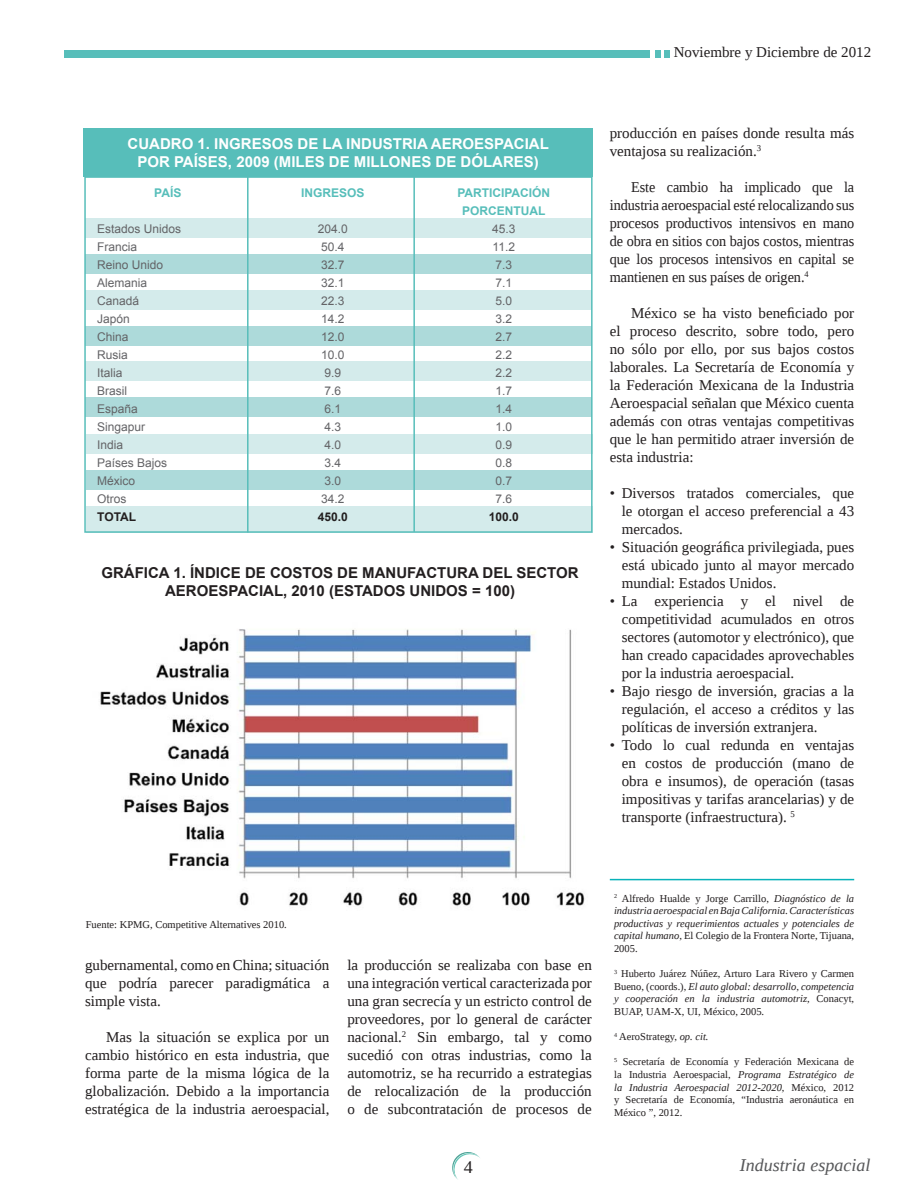
<style>
.page{position:relative;width:918px;height:1188px;background:#fff}
.page>*{position:absolute;margin:0;border:0;box-sizing:border-box;transform-origin:0 0}
.Nombre_Seccion{font:italic 18px "Liberation Serif";color:#57585a}
.Texto_normal{font:15px/18px "Liberation Serif";color:#231f20;text-align:justify}
.Bala{font:15px/18px "Liberation Serif";color:#231f20;text-align:justify}
.Texto_normal-2{font:15px/18px "Liberation Serif";color:#231f20;text-align:justify;scale:.95 1}
.Titulo_cuadro{font:700 15px "Arial";color:#fff}
.Titulo_grafica{font:700 15px "Arial";color:#231f20}
.Texto_normal-3{font:12px "Arial";color:#636366}
.Texto_normal-4{font:700 12px "Arial";color:#57beba}
.Texto_normal-5{font:700 12px "Arial";color:#231f20}
.cita_sin_linea{font:10.5px/12.6px "Liberation Serif";color:#231f20;text-align:justify}
.Citas{font:italic 10.5px/12.6px "Liberation Serif";color:#231f20;text-align:justify}
.Pie_de_foto{font:10.5px "Liberation Serif";color:#231f20}
.s1{font-style:normal}
.s2{font-style:italic}
</style>
<div class="page">
<svg style="left:655px;top:50px;width:15px;height:7px"></svg>
<div style="left:64px;top:50px;width:586px;height:7px;background:#57beba"></div>
<svg style="left:452px;top:1152px;width:28px;height:28px"></svg>
<div style="left:86px;top:506px;width:507px;height:27px;background:#d4ebeb"></div>
<div style="left:86px;top:470px;width:507px;height:20px;background:#addada"></div>
<div style="left:86px;top:434px;width:507px;height:19px;background:#d4ebeb"></div>
<div style="left:85px;top:397px;width:507px;height:19px;background:#addada"></div>
<div style="left:85px;top:361px;width:507px;height:19px;background:#d4ebeb"></div>
<div style="left:85px;top:327px;width:507px;height:19px;background:#addada"></div>
<div style="left:85px;top:291px;width:507px;height:19px;background:#d4ebeb"></div>
<div style="left:85px;top:254px;width:507px;height:19px;background:#addada"></div>
<div style="left:85px;top:218px;width:507px;height:19px;background:#d4ebeb"></div>
<div style="left:84px;top:176px;width:509px;height:357px;border:2px solid #57beba"></div>
<div style="left:84px;top:128px;width:509px;height:49px;background:#57beba"></div>
<hr style="left:413px;top:171px;width:2px;height:361px;background:#57beba">
<hr style="left:247px;top:174px;width:2px;height:359px;background:#57beba">
<img style="left:100px;top:629px;width:485px;height:277px">
<hr style="left:610px;top:879px;width:244px;height:1px;background:#07b2b9">
<p class="Titulo_cuadro" style="left:128px;top:135px;width:423px">CUADRO 1. INGRESOS DE LA INDUSTRIA AEROESPACIAL</p>
<p class="Titulo_cuadro" style="left:137px;top:153px;width:163px">POR PAÍSES, 2009 (MILESDE</p>
<p class="Titulo_cuadro" style="left:354px;top:153px;width:23px">MILLONESDEDÓLARES</p>
<p class="Titulo_cuadro" style="left:534px;top:153px;width:6px">)</p>
<p class="Texto_normal-4" style="left:154px;top:186px;width:29px">PAÍS</p>
<p class="Texto_normal-4" style="left:301px;top:186px;width:65px">INGRESOS</p>
<p class="Texto_normal-4" style="left:457px;top:186px;width:94px">PARTICIPACIÓN</p>
<p class="Texto_normal-4" style="left:462px;top:204px;width:85px">PORCENTUAL</p>
<p class="Texto_normal-3" style="left:97px;top:222px;width:86px">Estados Unidos</p>
<p class="Texto_normal-3" style="left:318px;top:222px;width:32px">204.0</p>
<p class="Texto_normal-3" style="left:492px;top:222px;width:25px">45.3</p>
<p class="Texto_normal-3" style="left:97px;top:240px;width:42px">Francia</p>
<p class="Texto_normal-3" style="left:321px;top:240px;width:25px">50.4</p>
<p class="Texto_normal-3" style="left:493px;top:240px;width:24px">11.2</p>
<p class="Texto_normal-3" style="left:97px;top:258px;width:68px">Reino Unido</p>
<p class="Texto_normal-3" style="left:321px;top:258px;width:25px">32.7</p>
<p class="Texto_normal-3" style="left:495px;top:258px;width:18px">7.3</p>
<p class="Texto_normal-3" style="left:97px;top:276px;width:52px">Alemania</p>
<p class="Texto_normal-3" style="left:321px;top:276px;width:25px">32.1</p>
<p class="Texto_normal-3" style="left:495px;top:276px;width:18px">7.1</p>
<p class="Texto_normal-3" style="left:97px;top:294px;width:44px">Canadá</p>
<p class="Texto_normal-3" style="left:321px;top:294px;width:25px">22.3</p>
<p class="Texto_normal-3" style="left:495px;top:294px;width:18px">5.0</p>
<p class="Texto_normal-3" style="left:97px;top:312px;width:34px">Japón</p>
<p class="Texto_normal-3" style="left:321px;top:312px;width:25px">14.2</p>
<p class="Texto_normal-3" style="left:495px;top:312px;width:18px">3.2</p>
<p class="Texto_normal-3" style="left:97px;top:330px;width:33px">China</p>
<p class="Texto_normal-3" style="left:321px;top:330px;width:25px">12.0</p>
<p class="Texto_normal-3" style="left:495px;top:330px;width:18px">2.7</p>
<p class="Texto_normal-3" style="left:97px;top:348px;width:32px">Rusia</p>
<p class="Texto_normal-3" style="left:321px;top:348px;width:25px">10.0</p>
<p class="Texto_normal-3" style="left:495px;top:348px;width:18px">2.2</p>
<p class="Texto_normal-3" style="left:97px;top:366px;width:27px">Italia</p>
<p class="Texto_normal-3" style="left:324px;top:366px;width:18px">9.9</p>
<p class="Texto_normal-3" style="left:495px;top:366px;width:18px">2.2</p>
<p class="Texto_normal-3" style="left:97px;top:384px;width:31px">Brasil</p>
<p class="Texto_normal-3" style="left:324px;top:384px;width:18px">7.6</p>
<p class="Texto_normal-3" style="left:495px;top:384px;width:18px">1.7</p>
<p class="Texto_normal-3" style="left:97px;top:402px;width:42px">España</p>
<p class="Texto_normal-3" style="left:324px;top:402px;width:18px">6.1</p>
<p class="Texto_normal-3" style="left:495px;top:402px;width:18px">1.4</p>
<p class="Texto_normal-3" style="left:97px;top:420px;width:50px">Singapur</p>
<p class="Texto_normal-3" style="left:324px;top:420px;width:18px">4.3</p>
<p class="Texto_normal-3" style="left:495px;top:420px;width:18px">1.0</p>
<p class="Texto_normal-3" style="left:97px;top:438px;width:28px">India</p>
<p class="Texto_normal-3" style="left:324px;top:438px;width:18px">4.0</p>
<p class="Texto_normal-3" style="left:495px;top:438px;width:18px">0.9</p>
<p class="Texto_normal-3" style="left:97px;top:456px;width:72px">Países Bajos</p>
<p class="Texto_normal-3" style="left:324px;top:456px;width:18px">3.4</p>
<p class="Texto_normal-3" style="left:495px;top:456px;width:18px">0.8</p>
<p class="Texto_normal-3" style="left:97px;top:474px;width:40px">México</p>
<p class="Texto_normal-3" style="left:324px;top:474px;width:18px">3.0</p>
<p class="Texto_normal-3" style="left:495px;top:474px;width:18px">0.7</p>
<p class="Texto_normal-3" style="left:97px;top:492px;width:31px">Otros</p>
<p class="Texto_normal-3" style="left:321px;top:492px;width:25px">34.2</p>
<p class="Texto_normal-3" style="left:495px;top:492px;width:18px">7.6</p>
<p class="Texto_normal-5" style="left:97px;top:510px;width:40px">TOTAL</p>
<p class="Texto_normal-5" style="left:318px;top:510px;width:32px">450.0</p>
<p class="Texto_normal-5" style="left:489px;top:510px;width:32px">100.0</p>
<p class="Titulo_grafica" style="left:101px;top:565px;width:479px">GRÁFICA 1. ÍNDICE DE COSTOS DE MANUFACTURA DEL SECTOR</p>
<p class="Titulo_grafica" style="left:165px;top:583px;width:189px">AEROESPACIAL, 2010 (ESTADOS</p>
<p class="Titulo_grafica" style="left:410px;top:583px;width:20px">UNIDOS</p>
<p class="Titulo_grafica" style="left:472px;top:583px;width:44px">= 100)</p>
<p class="Texto_normal" style="left:674px;top:43px;width:199px">Noviembre y Diciembre de 2012</p>
<p class="Texto_normal" style="left:610px;top:124px;width:246px">producción en países donde resulta más ventajosa su realización.<sup>3</sup></p>
<p class="Texto_normal-2" style="left:610px;top:178px;width:259px;text-indent:21px">Este cambio ha implicado que la industria aeroespacial esté relocalizando sus procesos productivos intensivos en mano de obra en sitios con bajos costos, mientras que los procesos intensivos en capital se mantienen en sus países de origen.<sup>4</sup></p>
<p class="Texto_normal" style="left:610px;top:304px;width:246px;text-indent:21px">México se ha visto beneficiado por el proceso descrito, sobre todo, pero no sólo por ello, por sus bajos costos laborales. La Secretaría de Economía y la Federación Mexicana de la Industria Aeroespacial señalan que México cuenta además con otras ventajas competitivas que le han permitido atraer inversión de esta industria:</p>
<p class="Bala" style="left:622px;top:484px;width:234px;text-indent:-12px">• Diversos tratados comerciales, que le otorgan el acceso preferencial a 43 mercados.</p>
<p class="Bala" style="left:622px;top:538px;width:234px;text-indent:-12px">• Situación geográfica privilegiada, pues está ubicado junto al mayor mercado mundial: Estados Unidos.</p>
<p class="Bala" style="left:622px;top:592px;width:234px;text-indent:-12px">• La experiencia y el nivel de competitividad acumulados en otros sectores (automotor y electrónico), que han creado capacidades aprovechables por la industria aeroespacial.</p>
<p class="Bala" style="left:622px;top:682px;width:234px;text-indent:-12px">• Bajo riesgo de inversión, gracias a la regulación, el acceso a créditos y las políticas de inversión extranjera.</p>
<p class="Bala" style="left:622px;top:736px;width:234px;text-indent:-12px">• Todo lo cual redunda en ventajas en costos de producción (mano de obra e insumos), de operación (tasas impositivas y tarifas arancelarias) y de transporte (infraestructura). <sup>5</sup></p>
<p class="Pie_de_foto" style="left:86px;top:918px;width:203px">Fuente: KPMG, Competitive Alternatives 2010.</p>
<p class="Texto_normal" style="left:85px;top:956px;width:246px">gubernamental, como en China; situación que podría parecer paradigmática a simple vista.</p>
<p class="Texto_normal" style="left:85px;top:1028px;width:246px;text-indent:21px">Mas la situación se explica por un cambio histórico en esta industria, que forma parte de la misma lógica de la globalización. Debido a la importancia estratégica de la industria aeroespacial,</p>
<p class="Texto_normal" style="left:347px;top:956px;width:246px">la producción se realizaba con base en una integración vertical caracterizada por una gran secrecía y un estricto control de proveedores, por lo general de carácter nacional.<sup>2</sup> Sin embargo, tal y como sucedió con otras industrias, como la automotriz, se ha recurrido a estrategias de relocalización de la producción o de subcontratación de procesos de</p>
<p class="Citas" style="left:614px;top:892px;width:242px"><sup>2</sup> <span class="s1">Alfredo Hualde y Jorge Carrillo,</span> Diagnóstico de la industria aeroespacial en Baja California. Características productivas y requerimientos actuales y potenciales de capital humano, <span class="s1">El Colegio de la Frontera Norte, Tijuana, 2005.</span></p>
<p class="cita_sin_linea" style="left:614px;top:967px;width:242px"><sup>3</sup> Huberto Juárez Núñez, Arturo Lara Rivero y Carmen Bueno, (coords.), <span class="s2">El auto global: desarrollo, competencia y cooperación en la industria automotriz,</span> Conacyt, BUAP, UAM-X, UI, México, 2005.</p>
<p class="cita_sin_linea" style="left:614px;top:1030px;width:96px"><sup>4</sup> AeroStrategy, <span class="s2">op. cit.</span></p>
<p class="cita_sin_linea" style="left:614px;top:1056px;width:242px"><sup>5</sup> Secretaría de Economía y Federación Mexicana de la Industria Aeroespacial, <span class="s2">Programa Estratégico de la Industria Aeroespacial 2012-2020,</span> México, 2012 y Secretaría de Economía, “Industria aeronáutica en México ”, 2012.</p>
<p class="Nombre_Seccion" style="left:740px;top:1154px;width:132px">Industria espacial</p>
</div>
